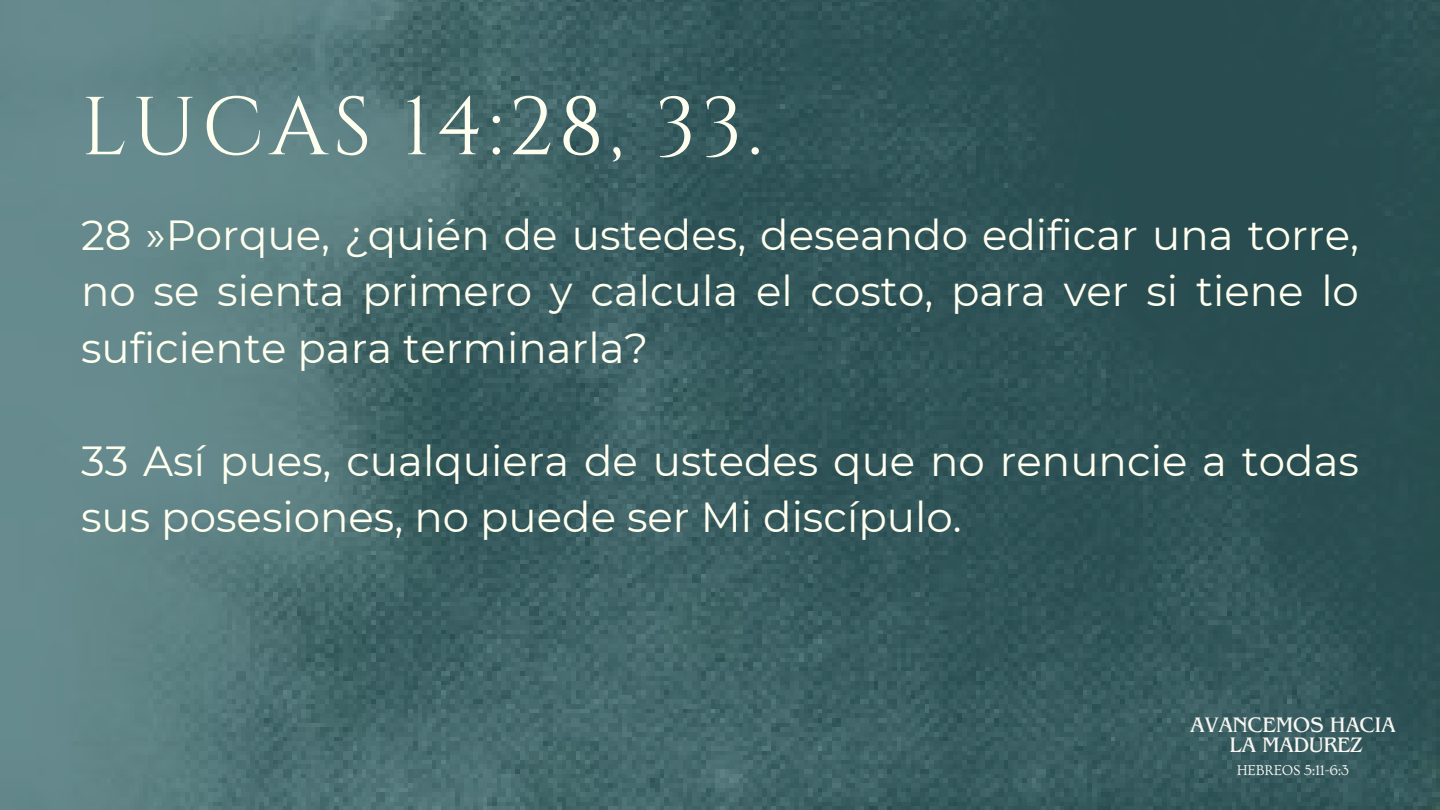
<style>
.page{position:relative;width:1440px;height:810px;background:#fff}
.page>*{position:absolute;margin:0;border:0;box-sizing:border-box;transform-origin:0 0}
.t1{font:82px "Cinzel";letter-spacing:.065em;color:#ffffef}
.t2{font:42px/56.5px "Montserrat";color:#ffffef;text-align:justify}
.t3{font:22px/19.5px "Benguiat Pro ITC";letter-spacing:-.02em;color:#f8f6f2;text-align:center}
.t4{font:15px "Ovo";letter-spacing:-.02em;color:#f8f6f2}
</style>
<div class="page">
<img style="left:0;top:0;width:1440px;height:810px">
<h1 class="t1" style="left:81px;top:75px;width:683px">LUCAS 14:28, 33.</h1>
<p class="t2" style="left:81px;top:206px;width:1279px">28 »Porque, ¿quién de ustedes, deseando edificar una torre, no se sienta primero y calcula el costo, para ver si tiene lo suficiente para terminarla?</p>
<p class="t2" style="left:81px;top:432px;width:1279px">33 Así pues, cualquiera de ustedes que no renuncie a todas sus posesiones, no puede ser Mi discípulo.</p>
<p class="t3" style="left:1190px;top:718px;width:207px">AVANCEMOS HACIA<br>LA MADUREZ</p>
<p class="t4" style="left:1237px;top:762px;width:114px">HEBREOS 5:11-6:3</p>
</div>
